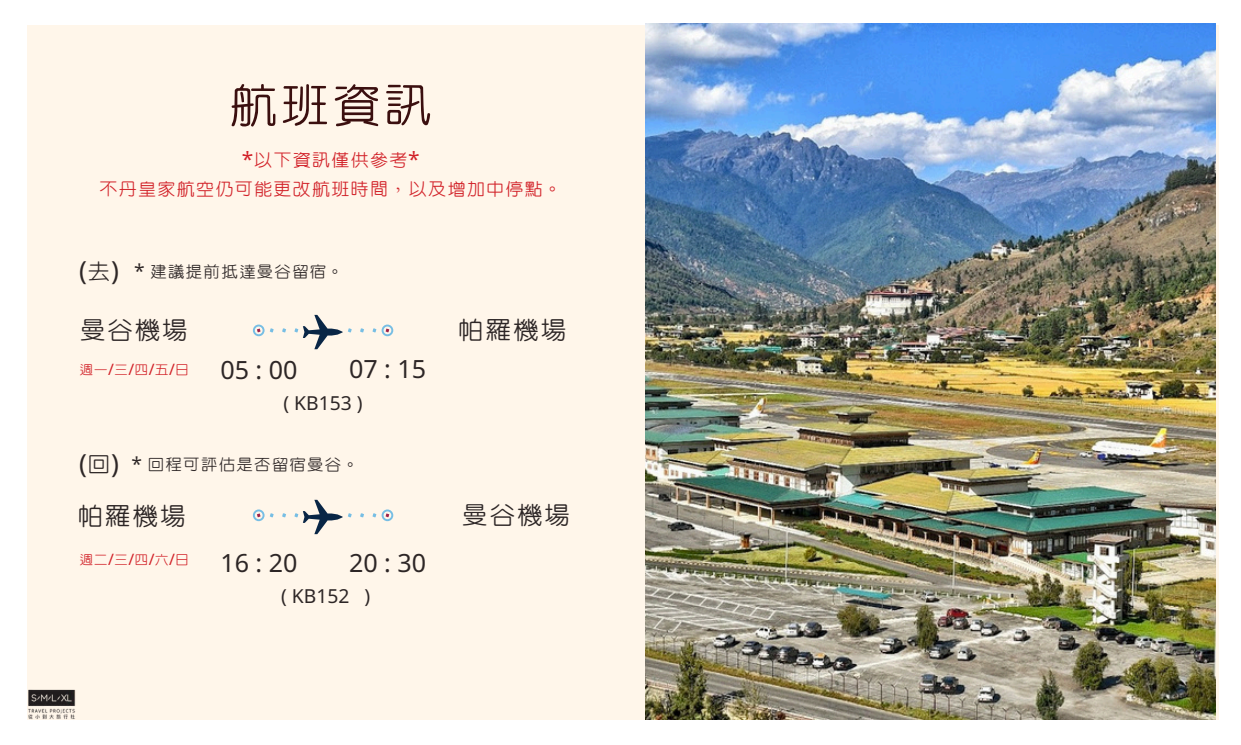
<style>
.page{position:relative;width:1241px;height:745px;background:#fff}
.page>*{position:absolute;margin:0;border:0;box-sizing:border-box;transform-origin:0 0}
.t1{font:56px "cw Te X Yen";color:#3b0f0f}
.t2{font:29.93px "cw Te X Yen";color:#2d2626}
.t3{font:29.75px "cw Te X Yen";color:#2d2626}
.t4{font:26.25px "Noto Sans";color:#2d2626}
.t5{font:25.03px "Noto Sans";color:#2d2626}
.t6{font:21px/28.9px "cw Te X Yen";color:#d22229;text-align:center}
.t7{font:19.25px "cw Te X Yen";color:#2d2626}
.t8{font:19.25px "Noto Sans";color:#2d2626}
.t9{font:15.75px "cw Te X Yen";color:#d22229}
.s1{font-family:"Noto Sans"}
.s2{font-family:"cw Te X Yen"}
</style>
<div class="page">
<div style="left:27px;top:25px;width:1191px;height:694px;background:#fff6ea"></div>
<img style="left:28px;top:689px;width:48px;height:30px">
<svg style="left:253px;top:324px;width:11px;height:12px"></svg>
<svg style="left:270px;top:315px;width:123px;height:34px"></svg>
<img style="left:645px;top:23px;width:570px;height:696px">
<svg style="left:253px;top:509px;width:11px;height:12px"></svg>
<svg style="left:270px;top:499px;width:123px;height:35px"></svg>
<h2 class="t1" style="left:228px;top:80px;width:208px">航班資訊</h2>
<h2 class="t6" style="left:99px;top:146px;width:465px"><span class="s1">*</span>以下資訊僅供參考<span class="s1">*<br></span>不丹皇家航空仍可能更改航班時間，以及增加中停點。</h2>
<h2 class="t4" style="left:79px;top:252px;width:41px">(<span class="s2">去</span>)</h2>
<h2 class="t7" style="left:134px;top:262px;width:212px"><span class="s1">*</span> 建議提前抵達曼谷留宿。</h2>
<h4 class="t3" style="left:79px;top:317px;width:111px">曼谷機場</h4>
<h1 class="t2" style="left:457px;top:316px;width:112px">帕羅機場</h1>
<p class="t5" style="left:220px;top:352px;width:79px">05 : 00</p>
<h2 class="t5" style="left:349px;top:351px;width:79px">07 : 15</h2>
<h3 class="t9" style="left:79px;top:362px;width:112px">週一<span class="s1">/</span>三<span class="s1">/</span>四<span class="s1">/</span>五<span class="s1">/</span>日</h3>
<h1 class="t8" style="left:283px;top:389px;width:81px">( KB153 )</h1>
<h3 class="t4" style="left:79px;top:445px;width:41px">(<span class="s2">回</span>)</h3>
<h2 class="t2" style="left:76px;top:501px;width:112px">帕羅機場</h2>
<h1 class="t3" style="left:461px;top:501px;width:111px">曼谷機場</h1>
<h4 class="t5" style="left:220px;top:544px;width:79px">16 : 20</h4>
<h1 class="t5" style="left:349px;top:544px;width:79px">20 : 30</h1>
<h2 class="t7" style="left:132px;top:455px;width:230px"><span class="s1">*</span> 回程可評估是否留宿曼谷。</h2>
<p class="t9" style="left:79px;top:552px;width:112px">週二<span class="s1">/</span>三<span class="s1">/</span>四<span class="s1">/</span>六<span class="s1">/</span>日</p>
<p class="t8" style="left:281px;top:582px;width:91px">( KB152 )</p>
</div>
